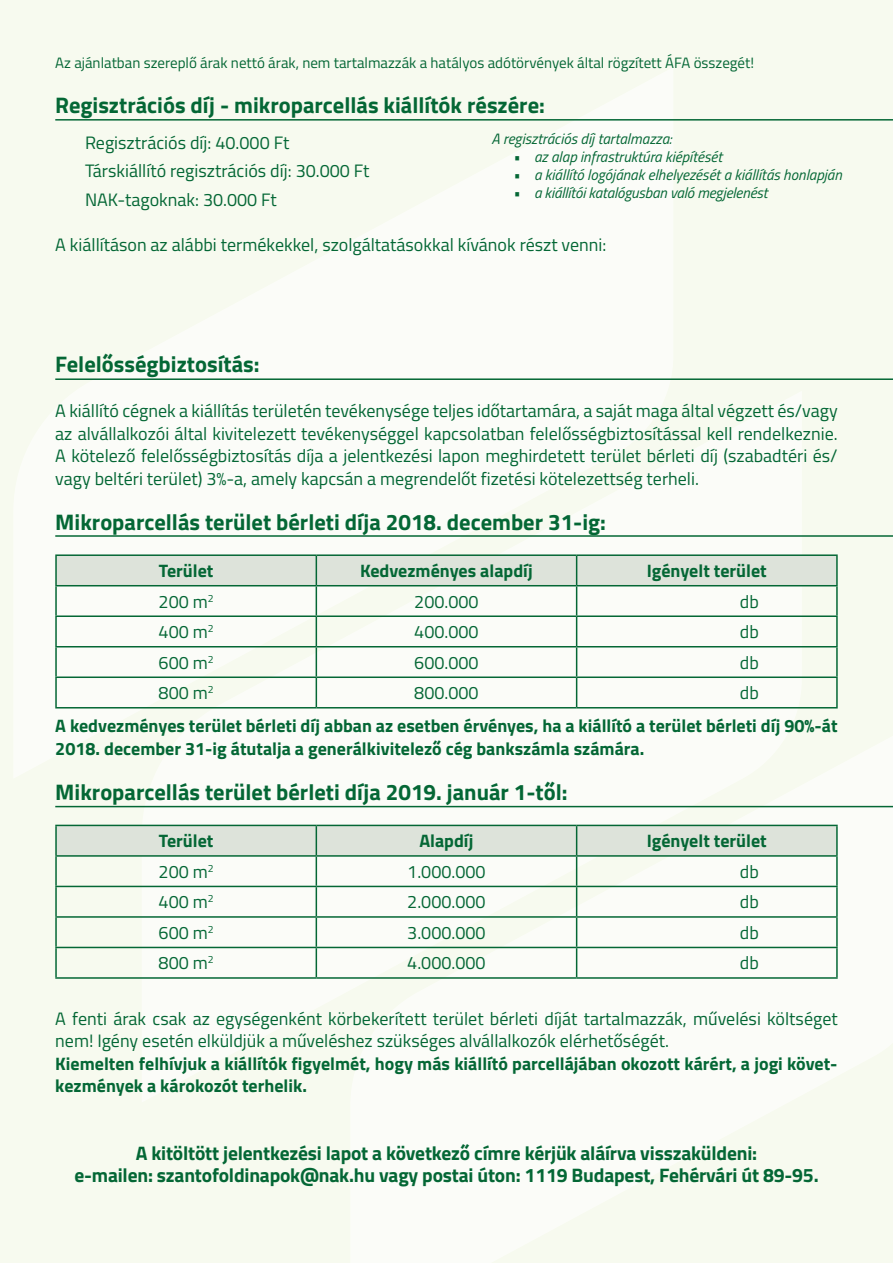
<style>
.page{position:relative;width:893px;height:1263px;background:#f7faef}
.page>*{position:absolute;margin:0;border:0;box-sizing:border-box;transform-origin:0 0}
.t1{font:700 22.5px "Titillium";color:#046735}
.t2{font:700 19.5px/22.5px "Titillium";letter-spacing:-.01em;color:#046735;text-align:center}
.t3{font:18px/22.5px "Titillium";color:#046735}
.t4{font:700 18px/22.5px "Titillium";color:#046735}
.t5{font:italic 15px "Titillium";color:#046735}
.t6{font:15px "Titillium";color:#046735}
</style>
<div class="page">
<svg style="left:350px;top:805px;width:543px;height:20px;fill:#fbfcf8"></svg>
<hr style="left:55px;top:119px;width:838px;height:2px;background:#046735">
<hr style="left:55px;top:378px;width:838px;height:2px;background:#046735">
<hr style="left:55px;top:535px;width:838px;height:2px;background:#046735">
<hr style="left:55px;top:806px;width:838px;height:1px;background:#046735">
<hr style="left:55px;top:825px;width:261px;height:1px;background:#046735">
<hr style="left:55px;top:826px;width:2px;height:29px;background:#046735">
<hr style="left:577px;top:825px;width:261px;height:1px;background:#046735">
<hr style="left:836px;top:826px;width:2px;height:29px;background:#046735">
<hr style="left:55px;top:855px;width:261px;height:2px;background:#046735">
<hr style="left:55px;top:857px;width:2px;height:29px;background:#046735">
<hr style="left:577px;top:855px;width:261px;height:2px;background:#046735">
<hr style="left:836px;top:857px;width:2px;height:29px;background:#046735">
<hr style="left:55px;top:886px;width:261px;height:1px;background:#046735">
<hr style="left:55px;top:887px;width:2px;height:29px;background:#046735">
<hr style="left:577px;top:886px;width:261px;height:1px;background:#046735">
<hr style="left:836px;top:887px;width:2px;height:29px;background:#046735">
<hr style="left:55px;top:916px;width:261px;height:2px;background:#046735">
<hr style="left:55px;top:918px;width:2px;height:29px;background:#046735">
<hr style="left:577px;top:916px;width:261px;height:2px;background:#046735">
<hr style="left:836px;top:918px;width:2px;height:29px;background:#046735">
<hr style="left:55px;top:947px;width:261px;height:1px;background:#046735">
<hr style="left:55px;top:948px;width:2px;height:29px;background:#046735">
<hr style="left:577px;top:947px;width:261px;height:1px;background:#046735">
<svg style="left:56px;top:825px;width:781px;height:152px"></svg>
<hr style="left:836px;top:948px;width:2px;height:29px;background:#046735">
<hr style="left:55px;top:977px;width:261px;height:2px;background:#046735">
<hr style="left:316px;top:977px;width:261px;height:2px;background:#046735">
<hr style="left:577px;top:977px;width:261px;height:2px;background:#046735">
<hr style="left:55px;top:554px;width:261px;height:2px;background:#046735">
<hr style="left:55px;top:556px;width:2px;height:29px;background:#046735">
<hr style="left:316px;top:554px;width:261px;height:2px;background:#046735">
<hr style="left:577px;top:554px;width:261px;height:2px;background:#046735">
<hr style="left:836px;top:556px;width:2px;height:29px;background:#046735">
<hr style="left:55px;top:585px;width:261px;height:1px;background:#046735">
<hr style="left:55px;top:586px;width:2px;height:29px;background:#046735">
<hr style="left:577px;top:585px;width:261px;height:1px;background:#046735">
<hr style="left:836px;top:586px;width:2px;height:29px;background:#046735">
<hr style="left:55px;top:615px;width:261px;height:2px;background:#046735">
<hr style="left:55px;top:617px;width:2px;height:29px;background:#046735">
<hr style="left:577px;top:615px;width:261px;height:2px;background:#046735">
<hr style="left:836px;top:617px;width:2px;height:29px;background:#046735">
<hr style="left:55px;top:646px;width:261px;height:1px;background:#046735">
<hr style="left:55px;top:647px;width:2px;height:29px;background:#046735">
<hr style="left:577px;top:646px;width:261px;height:1px;background:#046735">
<hr style="left:836px;top:647px;width:2px;height:29px;background:#046735">
<hr style="left:55px;top:676px;width:261px;height:2px;background:#046735">
<hr style="left:55px;top:678px;width:2px;height:29px;background:#046735">
<hr style="left:577px;top:676px;width:261px;height:2px;background:#046735">
<svg style="left:56px;top:555px;width:781px;height:152px"></svg>
<hr style="left:836px;top:678px;width:2px;height:29px;background:#046735">
<hr style="left:55px;top:707px;width:261px;height:1px;background:#046735">
<hr style="left:316px;top:707px;width:261px;height:1px;background:#046735">
<hr style="left:577px;top:707px;width:261px;height:1px;background:#046735">
<p class="t6" style="left:55px;top:51px;width:700px">Az ajánlatban szereplő árak nettó árak, nem tartalmazzák a hatályos adótörvények által rögzített ÁFA összegét!</p>
<p class="t1" style="left:55px;top:87px;width:491px">Regisztrációs díj - mikroparcellás kiállítók részére:</p>
<p class="t3" style="left:85px;top:127px;width:286px;line-height:28.5px">Regisztrációs díj: 40.000 Ft<br>Társkiállító regisztrációs díj: 30.000 Ft<br>NAK-tagoknak: 30.000 Ft</p>
<p class="t3" style="left:55px;top:232px;width:553px">A kiállításon az alábbi termékekkel, szolgáltatásokkal kívánok részt venni:</p>
<p class="t5" style="left:492px;top:127px;width:182px">A regisztrációs díj tartalmazza:</p>
<p class="t5" style="left:513px;top:145px;width:211px">• az alap infrastruktúra kiépítését</p>
<p class="t5" style="left:513px;top:163px;width:331px">• a kiállító logójának elhelyezését a kiállítás honlapján</p>
<p class="t5" style="left:513px;top:181px;width:256px">• a kiállítói katalógusban való megjelenést</p>
<p class="t1" style="left:55px;top:347px;width:206px">Felelősségbiztosítás:</p>
<p class="t3" style="left:55px;top:399px;width:784px;text-align:justify">A kiállító cégnek a kiállítás területén tevékenysége teljes időtartamára, a saját maga által végzett és/vagy az alvállalkozói által kivitelezett tevékenységgel kapcsolatban felelősségbiztosítással kell rendelkeznie.<br>A kötelező felelősségbiztosítás díja a jelentkezési lapon meghirdetett terület bérleti díj (szabadtéri és/ vagy beltéri terület) 3%-a, amely kapcsán a megrendelőt fizetési kötelezettség terheli.</p>
<p class="t1" style="left:55px;top:504px;width:552px">Mikroparcellás terület bérleti díja 2018. december 31-ig:</p>
<p class="t4" style="left:159px;top:559px;width:56px">Terület</p>
<p class="t4" style="left:360px;top:559px;width:174px">Kedvezményes alapdíj</p>
<p class="t4" style="left:647px;top:559px;width:122px">Igényelt terület</p>
<p class="t3" style="left:159px;top:589px;width:57px">200 m<sup>2</sup></p>
<p class="t3" style="left:414px;top:589px;width:66px">200.000</p>
<p class="t3" style="left:740px;top:589px;width:20px">db</p>
<p class="t3" style="left:159px;top:620px;width:57px">400 m<sup>2</sup></p>
<p class="t3" style="left:414px;top:620px;width:66px">400.000</p>
<p class="t3" style="left:740px;top:620px;width:20px">db</p>
<p class="t3" style="left:159px;top:650px;width:57px">600 m<sup>2</sup></p>
<p class="t3" style="left:414px;top:650px;width:66px">600.000</p>
<p class="t3" style="left:740px;top:650px;width:20px">db</p>
<p class="t3" style="left:159px;top:681px;width:57px">800 m<sup>2</sup></p>
<p class="t3" style="left:414px;top:681px;width:66px">800.000</p>
<p class="t3" style="left:740px;top:681px;width:20px">db</p>
<p class="t4" style="left:55px;top:714px;width:784px">A kedvezményes terület bérleti díj abban az esetben érvényes, ha a kiállító a terület bérleti díj 90%-át<br>2018. december 31-ig átutalja a generálkivitelező cég bankszámla számára.</p>
<p class="t1" style="left:55px;top:774px;width:514px">Mikroparcellás terület bérleti díja 2019. január 1-től:</p>
<p class="t4" style="left:159px;top:829px;width:56px">Terület</p>
<p class="t4" style="left:419px;top:829px;width:56px">Alapdíj</p>
<p class="t4" style="left:647px;top:829px;width:122px">Igényelt terület</p>
<p class="t3" style="left:159px;top:859px;width:57px">200 m<sup>2</sup></p>
<p class="t3" style="left:407px;top:859px;width:80px">1.000.000</p>
<p class="t3" style="left:740px;top:859px;width:20px">db</p>
<p class="t3" style="left:159px;top:890px;width:57px">400 m<sup>2</sup></p>
<p class="t3" style="left:407px;top:890px;width:80px">2.000.000</p>
<p class="t3" style="left:740px;top:890px;width:20px">db</p>
<p class="t3" style="left:159px;top:920px;width:57px">600 m<sup>2</sup></p>
<p class="t3" style="left:407px;top:920px;width:80px">3.000.000</p>
<p class="t3" style="left:740px;top:920px;width:20px">db</p>
<p class="t3" style="left:159px;top:951px;width:57px">800 m<sup>2</sup></p>
<p class="t3" style="left:407px;top:951px;width:80px">4.000.000</p>
<p class="t3" style="left:740px;top:951px;width:20px">db</p>
<p class="t3" style="left:55px;top:1006px;width:784px">A fenti árak csak az egységenként körbekerített terület bérleti díját tartalmazzák, művelési költséget nem! Igény esetén elküldjük a műveléshez szükséges alvállalkozók elérhetőségét.</p>
<p class="t4" style="left:55px;top:1051px;width:784px">Kiemelten felhívjuk a kiállítók figyelmét, hogy más kiállító parcellájában okozott kárért, a jogi követ&shy;kezmények a károkozót terhelik.</p>
<p class="t2" style="left:74px;top:1140px;width:746px">A kitöltött jelentkezési lapot a következő címre kérjük aláírva visszaküldeni:<br>e-mailen: szantofoldinapok@nak.hu vagy postai úton: 1119 Budapest, Fehérvári út 89-95.</p>
</div>
